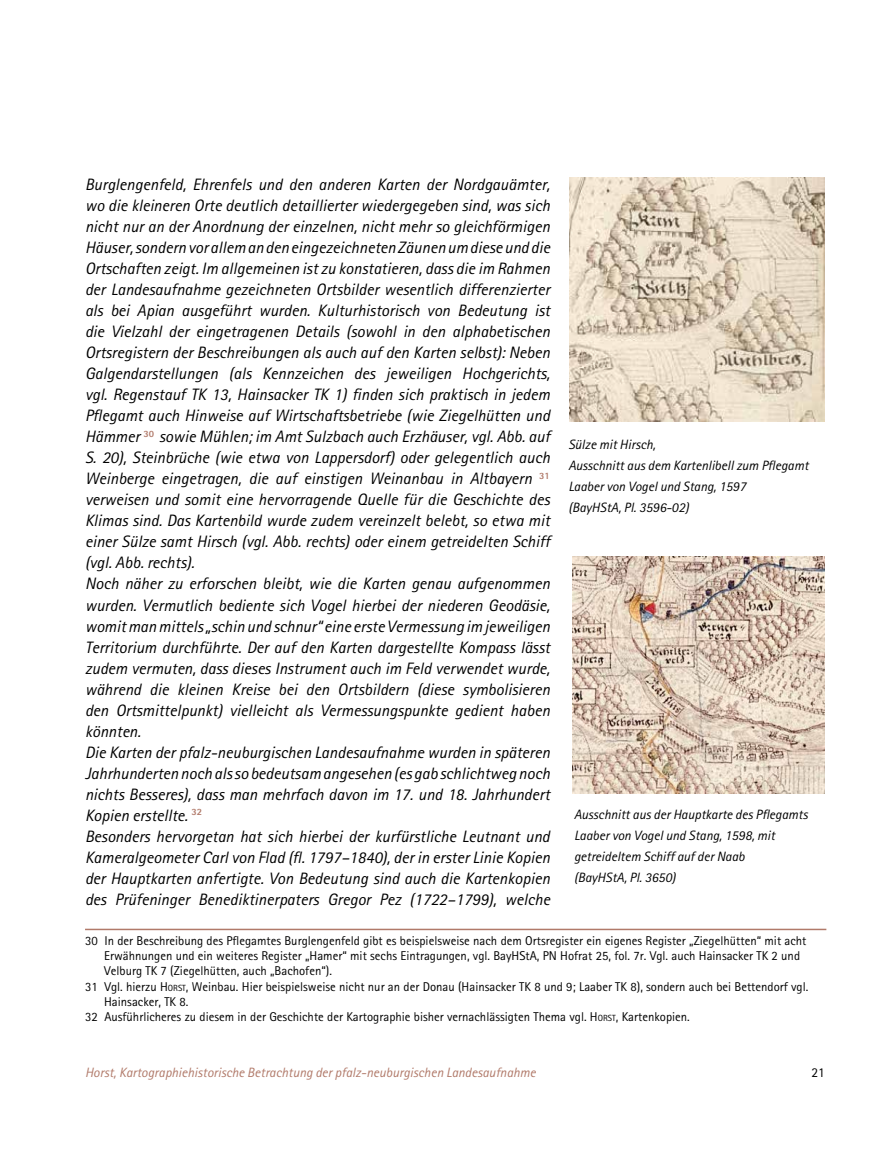
<style>
.page{position:relative;width:893px;height:1149px;background:#fff}
.page>*{position:absolute;margin:0;border:0;box-sizing:border-box;transform-origin:0 0}
.t1{font:italic 16.5px/21px "Rotis Sans Serif Std";color:#000}
.t2{font:italic 13.5px/21px "Rotis Sans Serif Std";color:#000}
.t3{font:italic 13.5px "Rotis Sans Serif Std";color:#b17a6a}
.t4{font:13.5px "Rotis Sans Serif Std";color:#000}
.t5{font:12.75px "Rotis Sans Serif Std";color:#000}
.s1{font-style:inherit}
.s2{font-size:8.85px}
</style>
<div class="page">
<hr style="left:85px;top:928px;width:741px;height:1px;background:#b17a6a">
<img style="left:570px;top:177px;width:255px;height:245px">
<img style="left:573px;top:556px;width:252px;height:237px">
<p class="t1" style="left:85px;top:174px;width:466px">Burglengenfeld, Ehrenfels und den anderen Karten der Nordgauämter, wo die kleineren Orte deutlich detaillierter wiedergegeben sind, was sich nicht nur an der Anordnung der einzelnen, nicht mehr so gleichförmigen Häuser, sondern vor allem an den eingezeichneten Zäunen um diese und die Ortschaften zeigt. Im allgemeinen ist zu konstatieren, dass die im Rahmen der Landesaufnahme gezeichneten Ortsbilder wesentlich differenzierter als bei Apian ausgeführt wurden. Kulturhistorisch von Bedeutung ist die Vielzahl der eingetragenen Details (sowohl in den alphabetischen Ortsregistern der Beschreibungen als auch auf den Karten selbst): Neben Galgendarstellungen (als Kennzeichen des jeweiligen Hochgerichts, vgl. Regenstauf TK 13, Hainsacker TK 1) finden sich praktisch in jedem Pflegamt auch Hinweise auf Wirtschaftsbetriebe (wie Ziegelhütten und Hämmer <sup>30</sup> sowie Mühlen; im Amt Sulzbach auch Erzhäuser, vgl. Abb. auf S. 20), Steinbrüche (wie etwa von Lappersdorf) oder gelegentlich auch Weinberge eingetragen, die auf einstigen Weinanbau in Altbayern <sup>31 </sup>verweisen und somit eine hervorragende Quelle für die Geschichte des Klimas sind. Das Kartenbild wurde zudem vereinzelt belebt, so etwa mit einer Sülze samt Hirsch (vgl. Abb. rechts) oder einem getreidelten Schiff (vgl. Abb. rechts).<br>Noch näher zu erforschen bleibt, wie die Karten genau aufgenommen wurden. Vermutlich bediente sich Vogel hierbei der niederen Geodäsie, womit man mittels „schin und schnur“ eine erste Vermessung im jeweiligen Territorium durchführte. Der auf den Karten dargestellte Kompass lässt zudem vermuten, dass dieses Instrument auch im Feld verwendet wurde, während die kleinen Kreise bei den Ortsbildern (diese symbolisieren den Ortsmittelpunkt) vielleicht als Vermessungspunkte gedient haben könnten.<br>Die Karten der pfalz-neuburgischen Landesaufnahme wurden in späteren Jahrhunderten noch als so bedeutsam angesehen (es gab schlichtweg noch nichts Besseres), dass man mehrfach davon im 17. und 18. Jahrhundert Kopien erstellte. <sup>32<br></sup>Besonders hervorgetan hat sich hierbei der kurfürstliche Leutnant und Kameralgeometer Carl von Flad (fl. 1797–1840), der in erster Linie Kopien der Hauptkarten anfertigte. Von Bedeutung sind auch die Kartenkopien des Prüfeninger Benediktinerpaters Gregor Pez (1722–1799), welche</p>
<p class="t5" style="left:85px;top:932px;width:723px">30 In der Beschreibung des Pflegamtes Burglengenfeld gibt es beispielsweise nach dem Ortsregister ein eigenes Register „Ziegelhütten“ mit acht</p>
<p class="t5" style="left:104px;top:947px;width:697px">Erwähnungen und ein weiteres Register „Hamer“ mit sechs Eintragungen, vgl. BayHStA, PN Hofrat 25, fol. 7r. Vgl. auch Hainsacker TK 2 und</p>
<p class="t5" style="left:104px;top:963px;width:229px">Velburg TK 7 (Ziegelhütten, auch „Bachofen“).</p>
<p class="t5" style="left:85px;top:978px;width:725px">31 Vgl. hierzu <span class="s1">H</span> <span class="s2">ORST</span>, Weinbau. Hier beispielsweise nicht nur an der Donau (Hainsacker TK 8 und 9; Laaber TK 8), sondern auch bei Bettendorf vgl.</p>
<p class="t5" style="left:104px;top:993px;width:86px">Hainsacker, TK 8.</p>
<p class="t5" style="left:85px;top:1009px;width:606px">32 Ausführlicheres zu diesem in der Geschichte der Kartographie bisher vernachlässigten Thema vgl. <span class="s1">H</span> <span class="s2">ORST</span>, Kartenkopien.</p>
<p class="t2" style="left:568px;top:434px;width:242px">Sülze mit Hirsch,<br>Ausschnitt aus dem Kartenlibell zum Pflegamt<br>Laaber von Vogel und Stang, 1597<br>(BayHStA, Pl. 3596-02)</p>
<p class="t2" style="left:574px;top:804px;width:235px">Ausschnitt aus der Hauptkarte des Pflegamts Laaber von Vogel und Stang, 1598, mit getreideltem Schiff auf der Naab<br>(BayHStA, Pl. 3650)</p>
<p class="t3" style="left:85px;top:1063px;width:452px">Horst, Kartographiehistorische Betrachtung der pfalz-neuburgischen Landesaufnahme</p>
<p class="t4" style="left:811px;top:1063px;width:15px">21</p>
</div>
